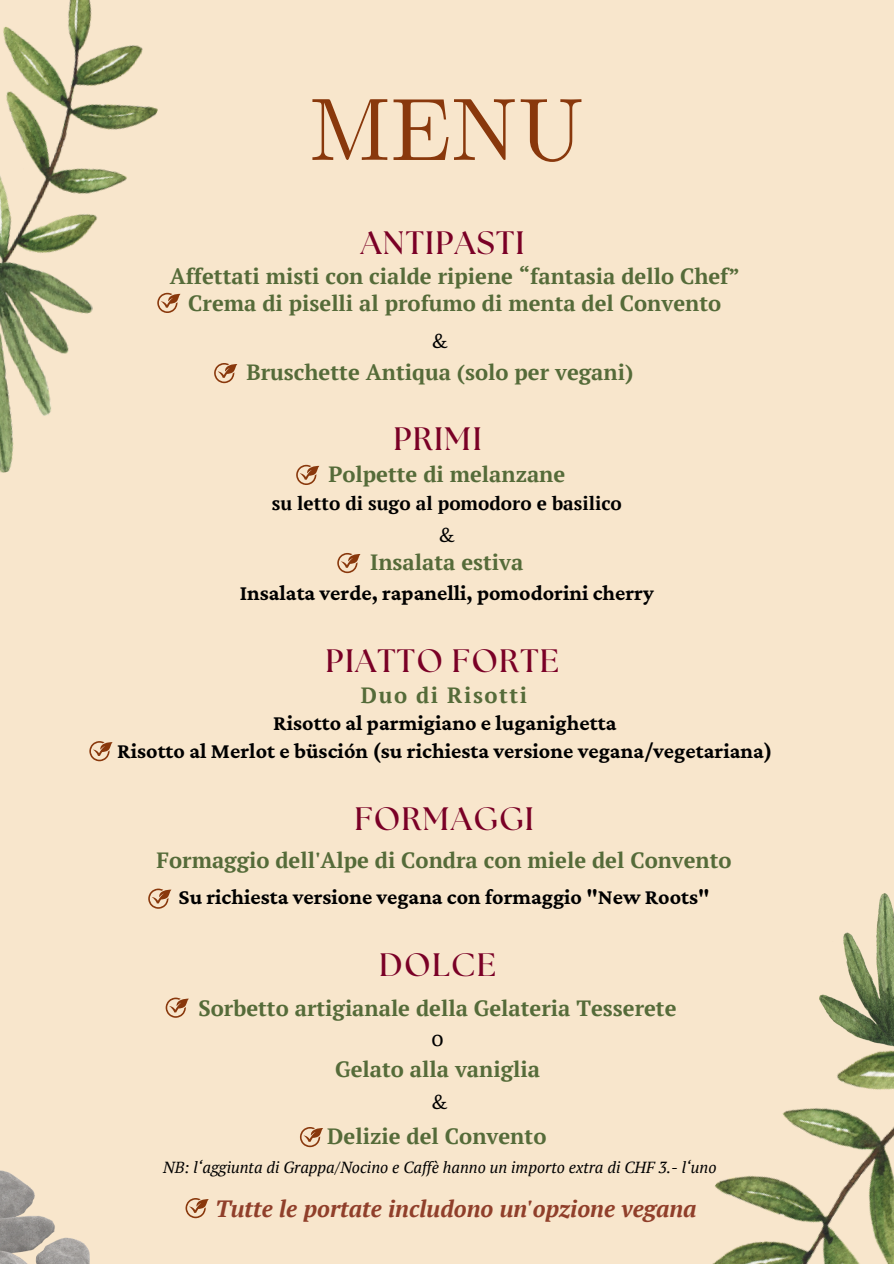
<style>
.page{position:relative;width:894px;height:1264px;background:#fff}
.page>*{position:absolute;margin:0;border:0;box-sizing:border-box;transform-origin:0 0}
.t1{font:88.95px "CMU Serif";color:#89380c}
.t2{font:700 32.4px "The Seasons";letter-spacing:.04em;color:#7a0026}
.t3{font:italic 700 23.55px "PT Serif";color:#903f2a}
.t4{font:700 22.05px/28.2px "PT Serif";color:#556b39;text-align:center}
.t5{font:700 22.05px/27px "Crimson Pro";color:#000;text-align:center}
.t6{font:22.05px "Crimson Pro";color:#000}
.t7{font:700 19.05px "PT Serif";color:#000}
.t8{font:italic 16.05px "PT Serif";color:#000}
.s1{font-family:"Crimson Pro";font-weight:400;color:#000}
.s2{font-family:"PT Serif";color:#556b39}
.s3{font-weight:400;color:#000}
</style>
<div class="page">
<div style="left:0;top:0;width:893px;height:1263px;background:#f8e6cc"></div>
<img style="left:0;top:0;width:181px;height:295px">
<img style="left:714px;top:1050px;width:179px;height:213px">
<img style="left:819px;top:893px;width:74px;height:153px">
<img style="left:0;top:246px;width:118px;height:227px">
<svg style="left:214px;top:363px;width:23px;height:20px"></svg>
<svg style="left:296px;top:465px;width:23px;height:20px"></svg>
<svg style="left:337px;top:553px;width:23px;height:20px"></svg>
<svg style="left:89px;top:741px;width:23px;height:20px"></svg>
<svg style="left:148px;top:888px;width:23px;height:20px"></svg>
<svg style="left:166px;top:997px;width:23px;height:20px"></svg>
<svg style="left:185px;top:1198px;width:24px;height:20px"></svg>
<img style="left:0;top:1170px;width:89px;height:93px">
<svg style="left:157px;top:293px;width:23px;height:20px"></svg>
<svg style="left:300px;top:1127px;width:23px;height:20px"></svg>
<p class="t1" style="left:309px;top:77px;width:277px">MENU</p>
<p class="t2" style="left:361px;top:228px;width:165px">ANTIPASTI</p>
<h3 class="t4" style="left:170px;top:262px;width:571px;line-height:27px">Affettati misti con cialde ripiene “fantasia dello Chef”<br>Crema di piselli al profumo di menta del Convento</h3>
<p class="t6" style="left:432px;top:328px;width:17px">&amp;</p>
<p class="t4" style="left:246px;top:357px;width:388px">Bruschette Antiqua (solo per vegani)</p>
<h3 class="t2" style="left:393px;top:424px;width:90px">PRIMI</h3>
<p class="t4" style="left:328px;top:459px;width:238px">Polpette di melanzane</p>
<h4 class="t7" style="left:272px;top:490px;width:351px">su letto di sugo al pomodoro e basilico</h4>
<p class="t4" style="left:370px;top:520px;width:154px"><span class="s1">&amp;<br></span>Insalata estiva</p>
<p class="t5" style="left:240px;top:578px;width:415px">Insalata verde, rapanelli, pomodorini cherry</p>
<p class="t2" style="left:325px;top:646px;width:235px">PIATTO FORTE</p>
<h5 class="t5" style="left:273px;top:682px;width:344px"><span class="s2">Duo di Risotti<br></span>Risotto al parmigiano e luganighetta</h5>
<p class="t5" style="left:117px;top:737px;width:656px">Risotto al Merlot e büsción (su richiesta versione vegana/vegetariana)</p>
<p class="t2" style="left:354px;top:803px;width:181px">FORMAGGI</p>
<h4 class="t4" style="left:156px;top:846px;width:576px">Formaggio dell'Alpe di Condra con miele del Convento</h4>
<p class="t5" style="left:179px;top:883px;width:532px">Su richiesta versione vegana con formaggio "New Roots"</p>
<p class="t2" style="left:379px;top:949px;width:118px">DOLCE</p>
<p class="t4" style="left:198px;top:992px;width:479px;line-height:30.3px">Sorbetto artigianale della Gelateria Tesserete <span class="s3">o</span></p>
<p class="t4" style="left:335px;top:1054px;width:206px">Gelato alla vaniglia</p>
<h4 class="t6" style="left:431px;top:1089px;width:17px">&amp;</h4>
<p class="t4" style="left:327px;top:1121px;width:220px">Delizie del Convento</p>
<p class="t8" style="left:163px;top:1156px;width:554px">NB: l‘aggiunta di Grappa/Nocino e Caffè hanno un importo extra di CHF 3.- l‘uno</p>
<p class="t3" style="left:215px;top:1191px;width:482px">Tutte le portate includono un'opzione vegana</p>
</div>
